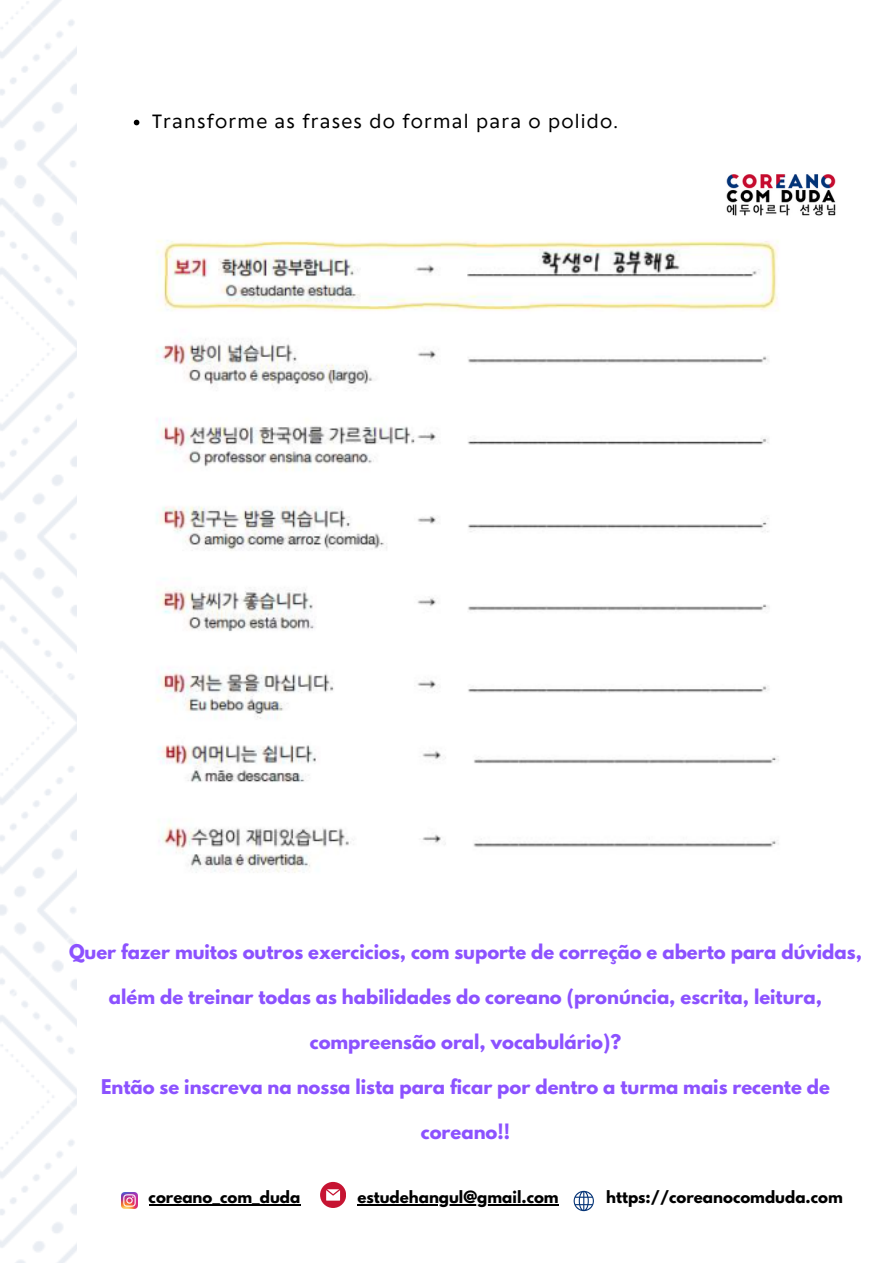
<style>
.page{position:relative;width:893px;height:1264px;background:#fff}
.page>*{position:absolute;margin:0;border:0;box-sizing:border-box;transform-origin:0 0}
.t1{font:700 18px "League Spartan";color:#8c52ff}
.t2{font:18px "Klein Text";letter-spacing:.065em;color:#000}
.t3{font:700 15px "League Spartan";color:#000}
</style>
<div class="page">
<img style="left:726px;top:174px;width:110px;height:42px">
<img style="left:121px;top:1192px;width:16px;height:16px">
<hr style="left:149px;top:1204px;width:151px;height:1px;background:#000">
<svg style="left:320px;top:1181px;width:26px;height:26px"></svg>
<hr style="left:357px;top:1204px;width:201px;height:1px;background:#000">
<svg style="left:573px;top:1190px;width:21px;height:20px"></svg>
<img style="left:156px;top:240px;width:623px;height:633px">
<svg style="left:134px;top:120px;width:5px;height:5px"></svg>
<p class="t2" style="left:152px;top:112px;width:467px">Transforme as frases do formal para o polido.</p>
<p class="t1" style="left:69px;top:942px;width:794px">Quer fazer muitos outros exercicios, com suporte de correção e aberto para dúvidas,</p>
<p class="t1" style="left:109px;top:987px;width:714px">além de treinar todas as habilidades do coreano (pronúncia, escrita, leitura,</p>
<p class="t1" style="left:310px;top:1032px;width:313px">compreensão oral, vocabulário)?</p>
<p class="t1" style="left:101px;top:1077px;width:730px">Então se inscreva na nossa lista para ficar por dentro a turma mais recente de</p>
<p class="t1" style="left:421px;top:1122px;width:91px">coreano!!</p>
<p class="t3" style="left:149px;top:1189px;width:153px">coreano_com_duda</p>
<p class="t3" style="left:357px;top:1189px;width:203px">estudehangul@gmail.com</p>
<p class="t3" style="left:606px;top:1189px;width:238px">https://coreanocomduda.com</p>
</div>
